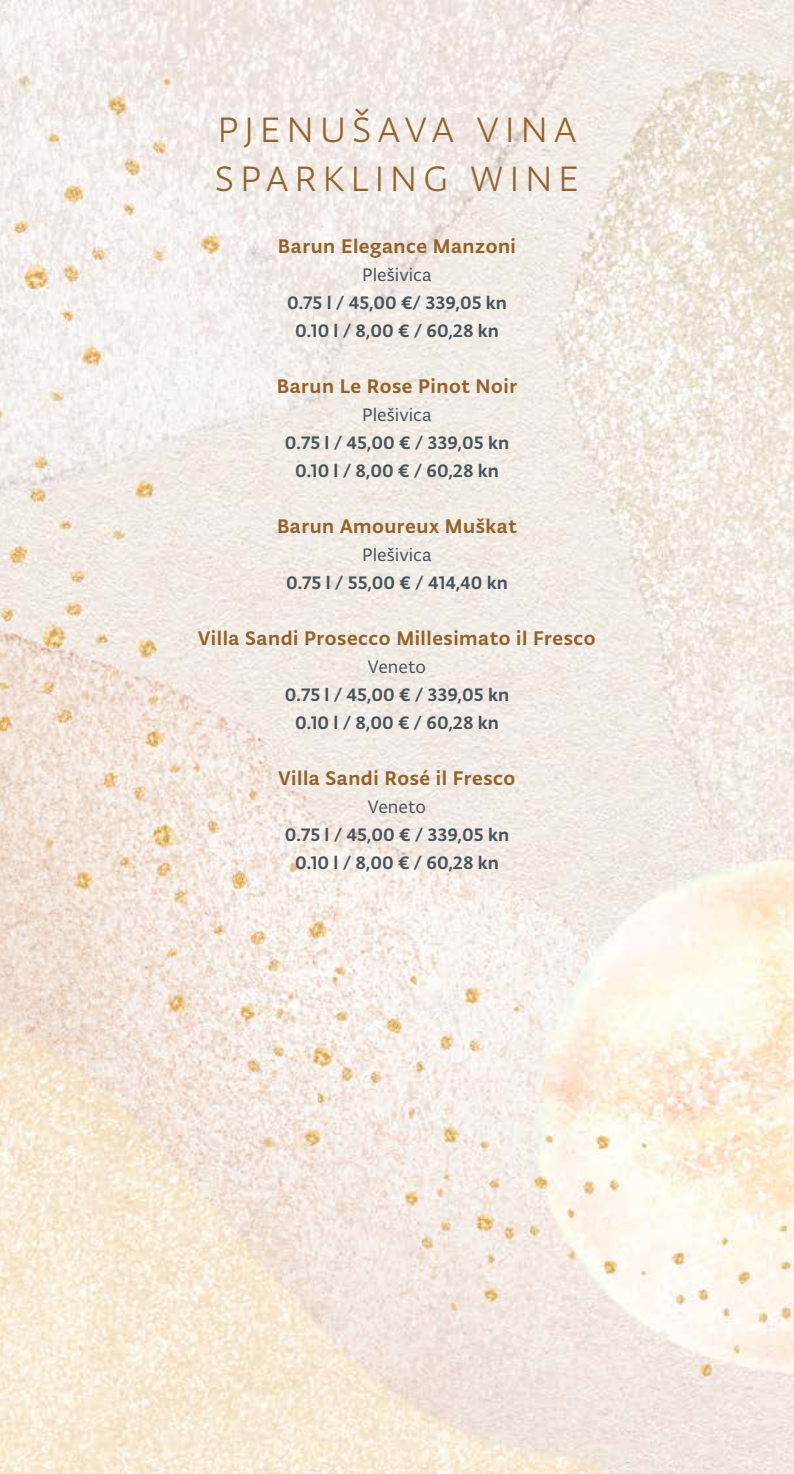
<style>
.page{position:relative;width:794px;height:1474px;background:#fff}
.page>*{position:absolute;margin:0;border:0;box-sizing:border-box;transform-origin:0 0}
.t1{font:300 49px/49px "Typonine Sans Pro";letter-spacing:.1em;color:#94632d}
.t2{font:500 21px "Typonine Sans Pro";letter-spacing:.025em;color:#94632d}
.t3{font:500 19.25px/28px "Typonine Sans Pro";color:#48535b;text-align:center}
.t4{font:19.25px "Typonine Sans Pro Normal";color:#48535b}
</style>
<div class="page">
<img style="left:0;top:0;width:794px;height:1473px">
<h1 class="t1" style="left:214px;top:102px;width:367px">pjenušava vina sparkling wine</h1>
<p class="t2" style="left:278px;top:234px;width:239px">Barun Elegance Manzoni</p>
<p class="t4" style="left:362px;top:264px;width:71px">Plešivica</p>
<p class="t3" style="left:287px;top:289px;width:221px">0.75 l / 45,00 €/ 339,05 kn<br>0.10 l / 8,00 € / 60,28 kn</p>
<p class="t2" style="left:277px;top:374px;width:242px">Barun Le Rose Pinot Noir</p>
<p class="t4" style="left:362px;top:404px;width:71px">Plešivica</p>
<p class="t3" style="left:285px;top:429px;width:226px">0.75 l / 45,00 € / 339,05 kn<br>0.10 l / 8,00 € / 60,28 kn</p>
<p class="t2" style="left:277px;top:514px;width:241px">Barun Amoureux Muškat</p>
<p class="t4" style="left:362px;top:544px;width:71px">Plešivica</p>
<p class="t3" style="left:286px;top:569px;width:223px">0.75 l / 55,00 € / 414,40 kn</p>
<p class="t2" style="left:198px;top:626px;width:399px">Villa Sandi Prosecco Millesimato il Fresco</p>
<p class="t4" style="left:368px;top:656px;width:59px">Veneto</p>
<p class="t3" style="left:285px;top:681px;width:226px">0.75 l / 45,00 € / 339,05 kn<br>0.10 l / 8,00 € / 60,28 kn</p>
<p class="t2" style="left:278px;top:766px;width:238px">Villa Sandi Rosé il Fresco</p>
<p class="t4" style="left:368px;top:796px;width:59px">Veneto</p>
<p class="t3" style="left:285px;top:821px;width:226px">0.75 l / 45,00 € / 339,05 kn<br>0.10 l / 8,00 € / 60,28 kn</p>
</div>
